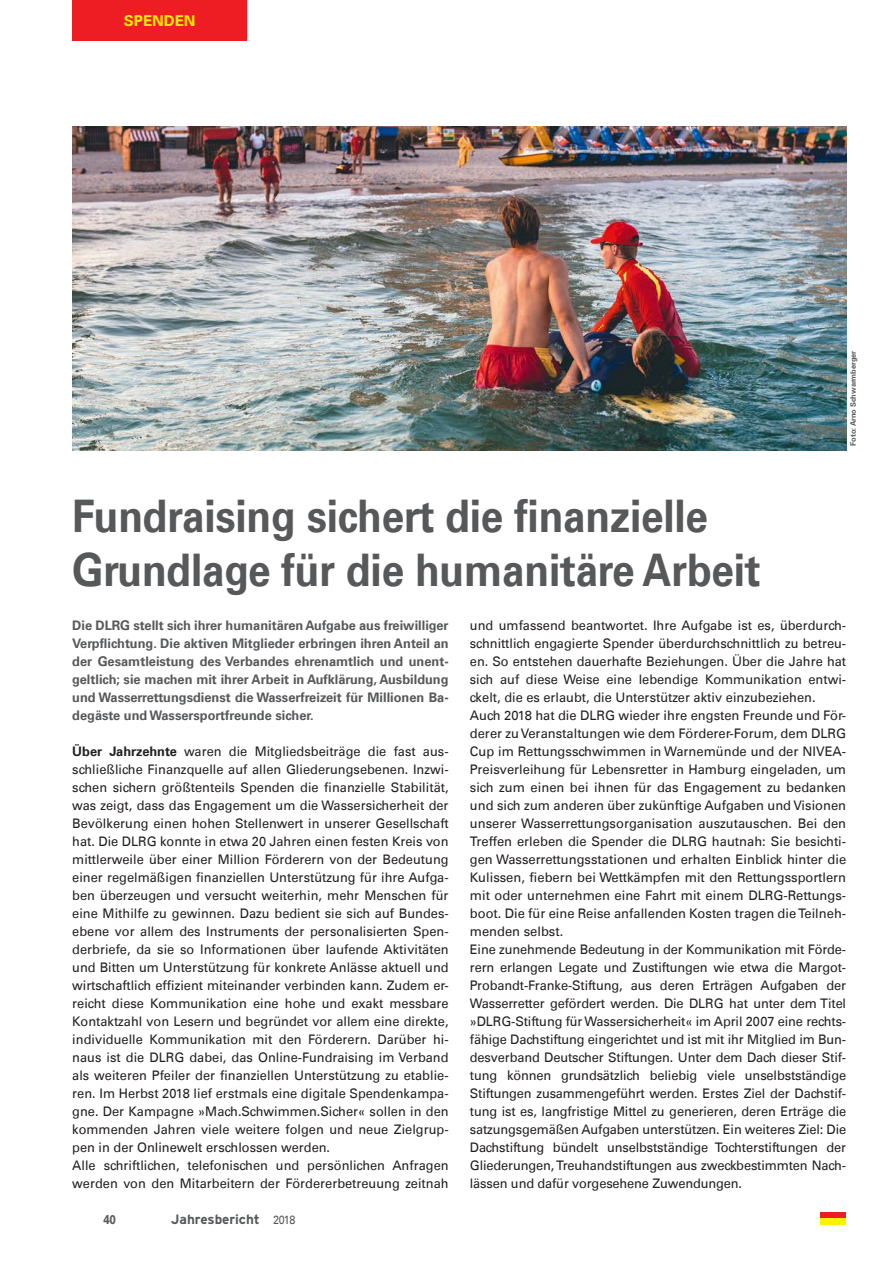
<style>
.page{position:relative;width:893px;height:1263px;background:#fff}
.page>*{position:absolute;margin:0;border:0;box-sizing:border-box;transform-origin:0 0}
.t1{font:700 45px/54px "DLRG Univers";letter-spacing:-.005em;color:#57585a;scale:.9 1}
.t2{font:700 15px "DLRG Univers";color:#fff101}
.t3{font:700 13.5px "Interstate";letter-spacing:-.005em;color:#57585a}
.t4{font:13.2px/18px "DLRG Univers";color:#231f20}
.t5{font:700 13.2px/18px "DLRG Univers";color:#57585a;text-align:justify}
.t6{font:700 12.75px "DLRG Univers";color:#57585a;scale:.9 1}
.t7{font:700 7.5px "Univers LT Std";color:#57585a}
.s1{font-weight:700}
.s2{font-family:"DLRG Univers";font-weight:400;font-size:12px}
</style>
<div class="page">
<div style="left:821px;top:1212px;width:25px;height:6px;background:#ee1d23"></div>
<div style="left:821px;top:1218px;width:25px;height:7px;background:#fff101"></div>
<div style="left:72px;top:0;width:175px;height:40px;background:#ee1d23"></div>
<img style="left:72px;top:126px;width:774px;height:324px">
<p class="t2" style="left:124px;top:12px;width:73px">SPENDEN</p>
<h1 class="t1" style="left:72px;top:490px;width:766px">Fundraising sichert die finanzielle<br>Grundlage für die humanitäre Arbeit</h1>
<p class="t7" style="left:849px;top:446px;width:97px;rotate:-90deg">Foto: Arno Schwarmberger</p>
<p class="t5" style="left:72px;top:616px;width:378px">Die DLRG stellt sich ihrer humanitären Aufgabe aus freiwilliger Verpflichtung. Die aktiven Mitglieder erbringen ihren Anteil an der Gesamtleistung des Verbandes ehrenamtlich und unent&shy;geltlich; sie machen mit ihrer Arbeit in Aufklärung, Ausbildung und Wasserrettungsdienst die Wasserfreizeit für Millionen Ba&shy;degäste und Wassersportfreunde sicher.</p>
<p class="t4" style="left:72px;top:742px;width:378px"><span class="s1">Über Jahrzehnte</span> waren die Mitgliedsbeiträge die fast aus&shy;schließliche Finanzquelle auf allen Gliederungsebenen. Inzwi&shy;schen sichern größtenteils Spenden die finanzielle Stabilität, was zeigt, dass das Engagement um die Wassersicherheit der Bevölkerung einen hohen Stellenwert in unserer Gesellschaft hat. Die DLRG konnte in etwa 20 Jahren einen festen Kreis von mittlerweile über einer Million Förderern von der Bedeutung einer regelmäßigen finanziellen Unterstützung für ihre Aufga&shy;ben überzeugen und versucht weiterhin, mehr Menschen für eine Mithilfe zu gewinnen. Dazu bedient sie sich auf Bundes&shy;ebene vor allem des Instruments der personalisierten Spen&shy;derbriefe, da sie so Informationen über laufende Aktivitäten und Bitten um Unterstützung für konkrete Anlässe aktuell und wirtschaftlich effizient miteinander verbinden kann. Zudem er&shy;reicht diese Kommunikation eine hohe und exakt messbare Kontaktzahl von Lesern und begründet vor allem eine direkte, individuelle Kommunikation mit den Förderern. Darüber hi&shy;naus ist die DLRG dabei, das Online-Fundraising im Verband als weiteren Pfeiler der finanziellen Unterstützung zu etablie&shy;ren. Im Herbst 2018 lief erstmals eine digitale Spendenkampa&shy;gne. Der Kampagne »Mach.Schwimmen.Sicher« sollen in den kommenden Jahren viele weitere folgen und neue Zielgrup&shy;pen in der Onlinewelt erschlossen werden.<br>Alle schriftlichen, telefonischen und persönlichen Anfragen werden von den Mitarbeitern der Fördererbetreuung zeitnah</p>
<p class="t6" style="left:103px;top:1212px;width:15px">40</p>
<p class="t3" style="left:171px;top:1211px;width:126px">Jahresbericht <span class="s2">2018</span></p>
<p class="t4" style="left:470px;top:616px;width:378px">und umfassend beantwortet. Ihre Aufgabe ist es, überdurch&shy;schnittlich engagierte Spender überdurchschnittlich zu betreu&shy;en. So entstehen dauerhafte Beziehungen. Über die Jahre hat sich auf diese Weise eine lebendige Kommunikation entwi&shy;ckelt, die es erlaubt, die Unterstützer aktiv einzubeziehen.<br>Auch 2018 hat die DLRG wieder ihre engsten Freunde und För&shy;derer zu Veranstaltungen wie dem Förderer-Forum, dem DLRG Cup im Rettungsschwimmen in Warnemünde und der NIVEA-Preisverleihung für Lebensretter in Hamburg eingeladen, um sich zum einen bei ihnen für das Engagement zu bedanken und sich zum anderen über zukünftige Aufgaben und Visionen unserer Wasserrettungsorganisation auszutauschen. Bei den Treffen erleben die Spender die DLRG hautnah: Sie besichti&shy;gen Wasserrettungsstationen und erhalten Einblick hinter die Kulissen, fiebern bei Wettkämpfen mit den Rettungssportlern mit oder unternehmen eine Fahrt mit einem DLRG-Rettungs&shy;boot. Die für eine Reise anfallenden Kosten tragen die Teilneh&shy;menden selbst.<br>Eine zunehmende Bedeutung in der Kommunikation mit Förde&shy;rern erlangen Legate und Zustiftungen wie etwa die Margot-Probandt-Franke-Stiftung, aus deren Erträgen Aufgaben der Wasserretter gefördert werden. Die DLRG hat unter dem Titel »DLRG-Stiftung für Wassersicherheit« im April 2007 eine rechts&shy;fähige Dachstiftung eingerichtet und ist mit ihr Mitglied im Bun&shy;desverband Deutscher Stiftungen. Unter dem Dach dieser Stif&shy;tung können grundsätzlich beliebig viele unselbstständige Stiftungen zusammengeführt werden. Erstes Ziel der Dachstif&shy;tung ist es, langfristige Mittel zu generieren, deren Erträge die satzungsgemäßen Aufgaben unterstützen. Ein weiteres Ziel: Die Dachstiftung bündelt unselbstständige Tochterstiftungen der Gliederungen, Treuhandstiftungen aus zweckbestimmten Nach&shy;lässen und dafür vorgesehene Zuwendungen.</p>
</div>
